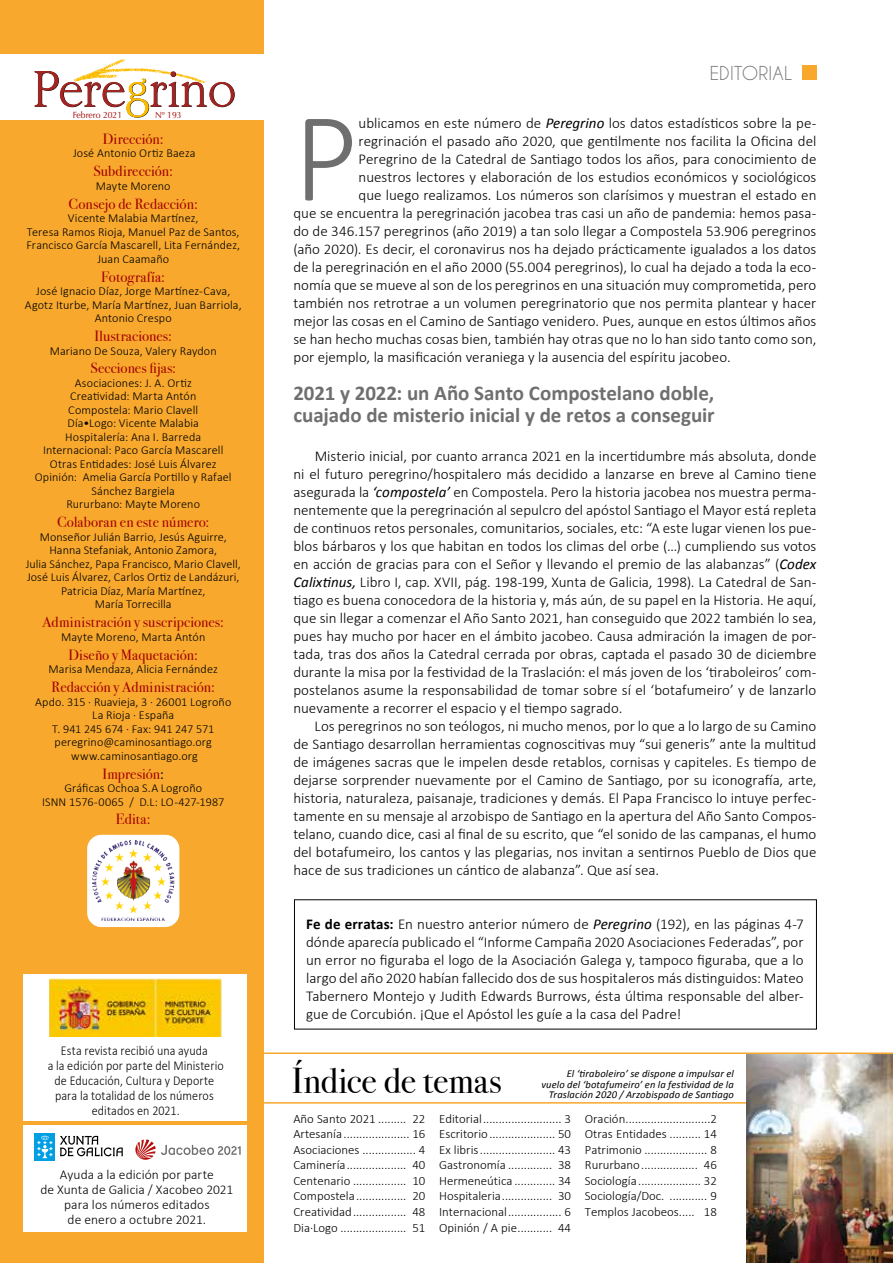
<style>
.page{position:relative;width:893px;height:1263px;background:#fff}
.page>*{position:absolute;margin:0;border:0;box-sizing:border-box;transform-origin:0 0}
.t1{font:300 128.4px "Calibri";color:#706f6f}
.t2{font:36px "Bodoni Svty Two ITCTT";color:#000}
.t3{font:700 21px/22.2px "Calibri";letter-spacing:-.005em;color:#706f6f}
.t4{font:18px "Caviar Dreams";letter-spacing:.01em;color:#706f6f}
.t5{font:300 15px/18px "Calibri";color:#000;text-align:justify}
.t6{font:14.85px "Bodoni Svty Two ITCTT";letter-spacing:.01em;color:#a30000}
.t7{font:300 13.5px/15px "Calibri";letter-spacing:.005em;color:#000;text-align:center;scale:.9 1}
.t8{font:300 13.5px/15px "Calibri";letter-spacing:.005em;color:#000;text-align:center}
.t9{font:300 12.75px/15.6px "Calibri";color:#000;text-align:justify}
.t10{font:300 12.15px/13.5px "Calibri";letter-spacing:.01em;color:#000;text-align:center}
.t11{font:italic 10.5px/10.5px "Calibri";letter-spacing:.015em;color:#000;text-align:right}
.t12{font:9px "Optima";color:#a30000;scale:.96 1}
.s1{color:#000}
.s2{font-weight:400;font-style:italic}
.s3{font-weight:700}
</style>
<div class="page">
<div style="left:801px;top:65px;width:15px;height:15px;background:#f7a82d"></div>
<div style="left:0;top:0;width:264px;height:1263px;background:#f7a82d"></div>
<div style="left:0;top:54px;width:272px;height:65px;background:#fff"></div>
<svg style="left:87px;top:835px;width:92px;height:92px;background:#eee6da"></svg>
<img style="left:117px;top:840px;width:32px;height:8px">
<svg style="left:34px;top:59px;width:201px;height:59px"></svg>
<hr style="left:259px;top:1102px;width:634px;height:1px;background:#f7a82d">
<div style="left:23px;top:974px;width:224px;height:257px;background:#fff"></div>
<img style="left:50px;top:979px;width:172px;height:57px">
<img style="left:746px;top:1054px;width:147px;height:209px">
<hr style="left:262px;top:1052px;width:631px;height:2px;background:#f7a82d">
<div style="left:35px;top:1133px;width:20px;height:28px;background:#009fe3"></div>
<svg style="left:37px;top:1135px;width:15px;height:23px"></svg>
<svg style="left:60px;top:1136px;width:63px;height:20px"></svg>
<svg style="left:135px;top:1139px;width:106px;height:21px"></svg>
<hr style="left:11px;top:1121px;width:251px;height:4px;background:#f7a82d">
<p class="t12" style="left:73px;top:109px;width:53px">Febrero 2021</p>
<p class="t12" style="left:155px;top:109px;width:29px">Nº 193</p>
<p class="t6" style="left:103px;top:127px;width:62px">Dirección:</p>
<p class="t10" style="left:73px;top:147px;width:124px">José Antonio Ortiz Baeza</p>
<p class="t6" style="left:93px;top:159px;width:81px">Subdirección:</p>
<p class="t10" style="left:96px;top:179px;width:76px">Mayte Moreno</p>
<p class="t6" style="left:69px;top:192px;width:131px">Consejo de Redacción:</p>
<p class="t10" style="left:26px;top:211px;width:215px">Vicente Malabia Martínez,<br>Teresa Ramos Rioja, Manuel Paz de Santos,<br>Francisco García Mascarell, Lita Fernández,<br>Juan Caamaño</p>
<p class="t6" style="left:101px;top:264px;width:65px">Fotografía:</p>
<p class="t10" style="left:25px;top:284px;width:218px">José Ignacio Díaz, Jorge Martínez-Cava,<br>Agotz Iturbe, María Martínez, Juan Barriola,<br>Antonio Crespo</p>
<p class="t6" style="left:94px;top:324px;width:79px">Ilustraciones:</p>
<p class="t10" style="left:50px;top:344px;width:169px">Mariano De Souza, Valery Raydon</p>
<p class="t6" style="left:90px;top:356px;width:87px">Secciones fijas:</p>
<p class="t10" style="left:35px;top:376px;width:198px">Asociaciones: J. A. Ortiz<br>Creatividad: Marta Antón<br>Compostela: Mario Clavell<br>Día•Logo: Vicente Malabia<br>Hospitalería: Ana I. Barreda<br>Internacional: Paco García Mascarell<br>Otras Entidades: José Luis Álvarez<br>Opinión: Amelia García Portillo y Rafael<br>Sánchez Bargiela<br>Rururbano: Mayte Moreno</p>
<p class="t6" style="left:57px;top:510px;width:154px">Colaboran en este número:</p>
<p class="t10" style="left:26px;top:530px;width:217px">Monseñor Julián Barrio, Jesús Aguirre, Hanna Stefaniak, Antonio Zamora,<br>Julia Sánchez, Papa Francisco, Mario Clavell, José Luis Álvarez, Carlos Ortiz de Landázuri, Patricia Díaz, María Martínez,<br>María Torrecilla</p>
<p class="t6" style="left:42px;top:610px;width:183px">Administración y suscripciones:</p>
<p class="t10" style="left:61px;top:630px;width:146px">Mayte Moreno, Marta Antón</p>
<p class="t6" style="left:68px;top:642px;width:131px">Diseño y Maquetación:</p>
<p class="t10" style="left:49px;top:662px;width:171px">Marisa Mendaza, Alicia Fernández</p>
<p class="t6" style="left:52px;top:675px;width:165px">Redacción y Administración:</p>
<p class="t10" style="left:35px;top:695px;width:198px">Apdo. 315 · Ruavieja, 3 · 26001 Logroño<br>La Rioja · España<br>T. 941 245 674 · Fax: 941 247 571 peregrino@caminosantiago.org www.caminosantiago.org</p>
<p class="t6" style="left:102px;top:761px;width:63px">Impresión<span class="s1">:</span></p>
<p class="t10" style="left:42px;top:781px;width:184px">Gráficas Ochoa S.A Logroño<br>ISNN 1576-0065 / D.L: LO-427-1987</p>
<p class="t6" style="left:116px;top:807px;width:36px">Edita:</p>
<p class="t7" style="left:48px;top:1042px;width:197px">Esta revista recibió una ayuda<br>a la edición por parte del Ministerio de Educación, Cultura y Deporte para la totalidad de los números editados en 2021.</p>
<p class="t8" style="left:40px;top:1166px;width:195px">Ayuda a la edición por parte<br>de Xunta de Galicia / Xacobeo 2021 para los números editados<br>de enero a octubre 2021.</p>
<p class="t4" style="left:710px;top:63px;width:84px">EDITORIAL</p>
<h1 class="t1" style="left:293px;top:78px;width:67px">P</h1>
<p class="t5" style="left:359px;top:114px;width:459px">ublicamos en este número de <span class="s2">Peregrino</span> los datos estadísticos sobre la pe-</p>
<p class="t5" style="left:359px;top:132px;width:459px">regrinación el pasado año 2020, que gentilmente nos facilita la Oficina del</p>
<p class="t5" style="left:359px;top:150px;width:459px">Peregrino de la Catedral de Santiago todos los años, para conocimiento de</p>
<p class="t5" style="left:359px;top:168px;width:459px">nuestros lectores y elaboración de los estudios económicos y sociológicos</p>
<p class="t5" style="left:359px;top:186px;width:459px">que luego realizamos. Los números son clarísimos y muestran el estado en</p>
<p class="t5" style="left:293px;top:204px;width:524px">que se encuentra la peregrinación jacobea tras casi un año de pandemia: hemos pasa-</p>
<p class="t5" style="left:293px;top:222px;width:525px">do de 346.157 peregrinos (año 2019) a tan solo llegar a Compostela 53.906 peregrinos</p>
<p class="t5" style="left:293px;top:240px;width:525px">(año 2020). Es decir, el coronavirus nos ha dejado prácticamente igualados a los datos</p>
<p class="t5" style="left:293px;top:258px;width:524px">de la peregrinación en el año 2000 (55.004 peregrinos), lo cual ha dejado a toda la eco-</p>
<p class="t5" style="left:293px;top:276px;width:524px">nomía que se mueve al son de los peregrinos en una situación muy comprometida, pero</p>
<p class="t5" style="left:293px;top:294px;width:525px">también nos retrotrae a un volumen peregrinatorio que nos permita plantear y hacer</p>
<p class="t5" style="left:293px;top:312px;width:525px">mejor las cosas en el Camino de Santiago venidero. Pues, aunque en estos últimos años</p>
<p class="t5" style="left:293px;top:330px;width:525px">se han hecho muchas cosas bien, también hay otras que no lo han sido tanto como son,</p>
<p class="t5" style="left:293px;top:348px;width:439px">por ejemplo, la masificación veraniega y la ausencia del espíritu jacobeo.</p>
<h3 class="t3" style="left:293px;top:381px;width:423px">2021 y 2022: un Año Santo Compostelano doble, cuajado de misterio inicial y de retos a conseguir</h3>
<p class="t5" style="left:293px;top:447px;width:525px;text-indent:21px">Misterio inicial, por cuanto arranca 2021 en la incertidumbre más absoluta, donde ni el futuro peregrino/hospitalero más decidido a lanzarse en breve al Camino tiene asegurada la <span class="s2">‘compostela’</span> en Compostela. Pero la historia jacobea nos muestra perma&shy;nentemente que la peregrinación al sepulcro del apóstol Santiago el Mayor está repleta de continuos retos personales, comunitarios, sociales, etc: “A este lugar vienen los pue&shy;blos bárbaros y los que habitan en todos los climas del orbe (…) cumpliendo sus votos en acción de gracias para con el Señor y llevando el premio de las alabanzas” (<span class="s2">Codex Calixtinus,</span> Libro I, cap. XVII, pág. 198-199, Xunta de Galicia, 1998). La Catedral de San&shy;tiago es buena conocedora de la historia y, más aún, de su papel en la Historia. He aquí, que sin llegar a comenzar el Año Santo 2021, han conseguido que 2022 también lo sea, pues hay mucho por hacer en el ámbito jacobeo. Causa admiración la imagen de por&shy;tada, tras dos años la Catedral cerrada por obras, captada el pasado 30 de diciembre durante la misa por la festividad de la Traslación: el más joven de los ‘tiraboleiros’ com&shy;postelanos asume la responsabilidad de tomar sobre sí el ‘botafumeiro’ y de lanzarlo nuevamente a recorrer el espacio y el tiempo sagrado.</p>
<p class="t5" style="left:293px;top:717px;width:525px;text-indent:21px">Los peregrinos no son teólogos, ni mucho menos, por lo que a lo largo de su Camino de Santiago desarrollan herramientas cognoscitivas muy “sui generis” ante la multitud de imágenes sacras que le impelen desde retablos, cornisas y capiteles. Es tiempo de dejarse sorprender nuevamente por el Camino de Santiago, por su iconografía, arte, historia, naturaleza, paisanaje, tradiciones y demás. El Papa Francisco lo intuye perfec&shy;tamente en su mensaje al arzobispo de Santiago en la apertura del Año Santo Compos&shy;telano, cuando dice, casi al final de su escrito, que “el sonido de las campanas, el humo del botafumeiro, los cantos y las plegarias, nos invitan a sentirnos Pueblo de Dios que hace de sus tradiciones un cántico de alabanza”. Que así sea.</p>
<p class="t5" style="left:306px;top:915px;width:499px"><span class="s3">Fe de erratas:</span> En nuestro anterior número de <span class="s2">Peregrino</span> (192), en las páginas 4-7 dónde aparecía publicado el “Informe Campaña 2020 Asociaciones Federadas”, por un error no figuraba el logo de la Asociación Galega y, tampoco figuraba, que a lo largo del año 2020 habían fallecido dos de sus hospitaleros más distinguidos: Mateo Tabernero Montejo y Judith Edwards Burrows, ésta última responsable del alber&shy;gue de Corcubión. ¡Que el Apóstol les guíe a la casa del Padre!</p>
<h2 class="t2" style="left:292px;top:1052px;width:211px">Índice de temas</h2>
<p class="t11" style="left:542px;top:1068px;width:194px">El ‘tiraboleiro’ se dispone a impulsar el vuelo del ‘botafumeiro’ en la festividad de la<br>Traslación 2020 / Arzobispado de Santiago</p>
<p class="t9" style="left:293px;top:1110px;width:134px">Año Santo 2021 ......... 22<br>Artesanía..................... 16<br>Asociaciones ................. 4<br>Caminería................... 40<br>Centenario ................. 10<br>Compostela................ 20<br>Creatividad................. 48<br>Dia·Logo ..................... 51</p>
<p class="t9" style="left:439px;top:1110px;width:134px">Editorial......................... 3<br>Escritorio..................... 50<br>Ex libris........................ 43<br>Gastronomía .............. 38<br>Hermeneútica ............. 34<br>Hospitaleria................ 30<br>Internacional................. 6<br>Opinión / A pie........... 44</p>
<p class="t9" style="left:585px;top:1110px;width:134px">Oración...........................2<br>Otras Entidades .......... 14<br>Patrimonio .................... 8<br>Rururbano.................. 46<br>Sociología.................... 32<br>Sociología/Doc. ............ 9<br>Templos Jacobeos..... 18</p>
</div>
